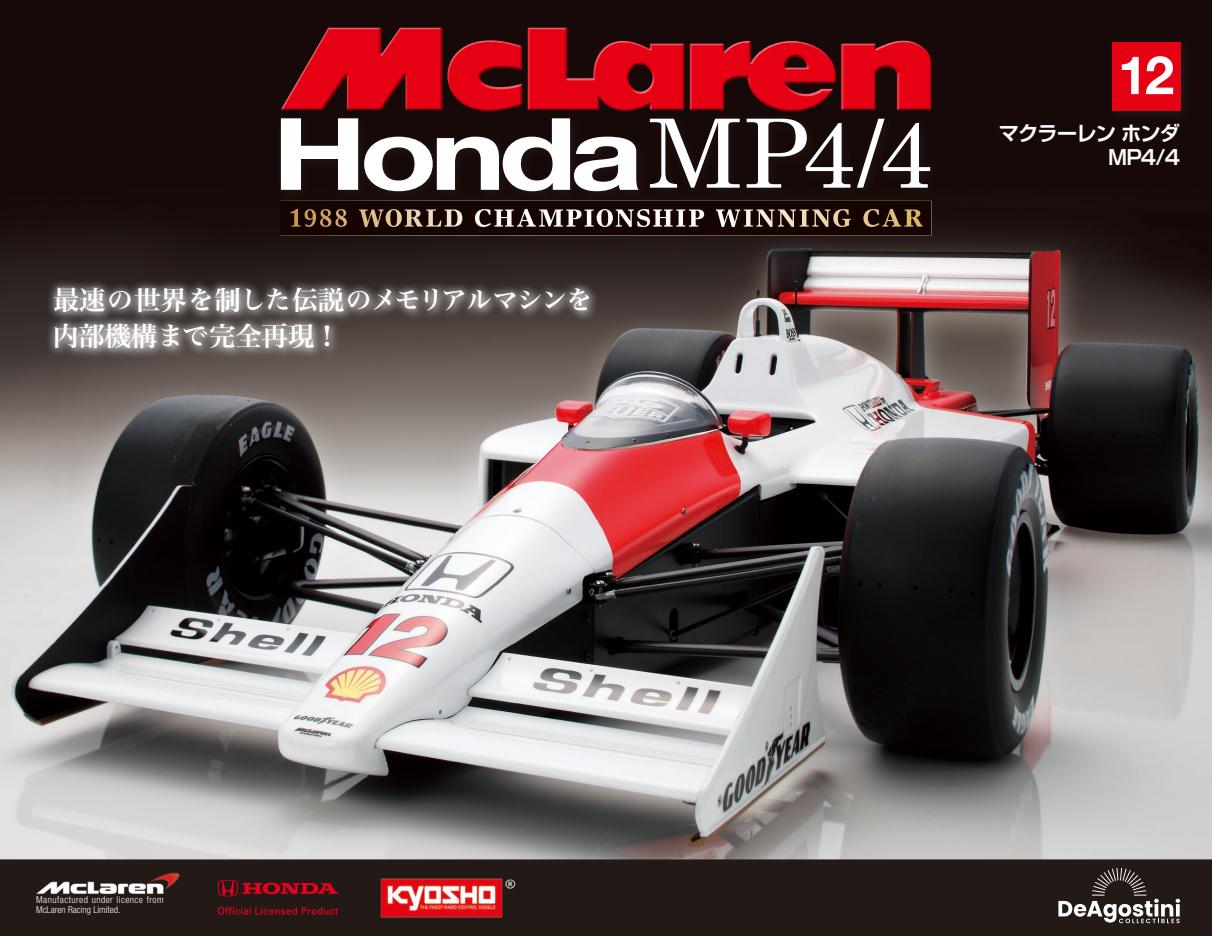
<style>
.page{position:relative;width:1212px;height:936px;background:#fff}
.page>*{position:absolute;margin:0;border:0;box-sizing:border-box;transform-origin:0 0}
.t1{font:700 53.1px "Helvetica Neue LT Std";color:#fff}
.t2{font:26.55px "Hira Min Pro N W6";letter-spacing:-.015em;color:#fff}
.t3{font:25.2px "Hira Min Pro N W6";letter-spacing:-.015em;color:#fff}
.t4{font:700 20.25px/23.4px "Shin Go Pro De";letter-spacing:-.04em;color:#fff;text-align:right}
.t5{font:300 condensed 9.6px/9.6px "Helvetica Neue LT Std";letter-spacing:.045em;color:#fff}
.s1{font-size:26.55px}
.s2{font-size:25.2px}
</style>
<div class="page">
<img style="left:0;top:0;width:1212px;height:859px">
<div style="left:0;top:859px;width:1212px;height:76px;background:#231916"></div>
<div style="left:1106px;top:36px;width:86px;height:87px;background:#1a2828;opacity:.75"></div>
<div style="left:1112px;top:43px;width:68px;height:68px;background:#e60013"></div>
<img style="left:357px;top:821px;width:174px;height:114px">
<img style="left:36px;top:869px;width:145px;height:26px">
<svg style="left:218px;top:906px;width:120px;height:8px"></svg>
<svg style="left:218px;top:879px;width:120px;height:17px"></svg>
<div style="left:645px;top:113px;width:296px;height:86px;background:#180b09"></div>
<div style="left:276px;top:113px;width:373px;height:89px;background:#231916;opacity:.75"></div>
<svg style="left:280px;top:26px;width:651px;height:165px"></svg>
<div style="left:280px;top:201px;width:651px;height:34px;background:#160403"></div>
<svg style="left:386px;top:209px;width:515px;height:18px"></svg>
<div style="left:49px;top:281px;width:552px;height:79px;background:#fff;opacity:.75"></div>
<div style="left:45px;top:278px;width:554px;height:79px;background:#fff;opacity:.5"></div>
<svg style="left:1058px;top:867px;width:122px;height:56px"></svg>
<h3 class="t3" style="left:53px;top:277px;width:541px"><span class="s1">最速</span>の<span class="s1">世界</span>を<span class="s1">制</span>した<span class="s1">伝説</span>のメモリアルマシンを</h3>
<h2 class="t2" style="left:53px;top:312px;width:289px">内部機構<span class="s2">まで</span>完全再現！</h2>
<p class="t5" style="left:36px;top:895px;width:129px">Manufactured under licence from<br>McLaren Racing Limited.</p>
<h1 class="t1" style="left:1118px;top:42px;width:58px">12</h1>
<h3 class="t4" style="left:999px;top:120px;width:183px">マクラーレン ホンダ<br>MP4/4</h3>
</div>
